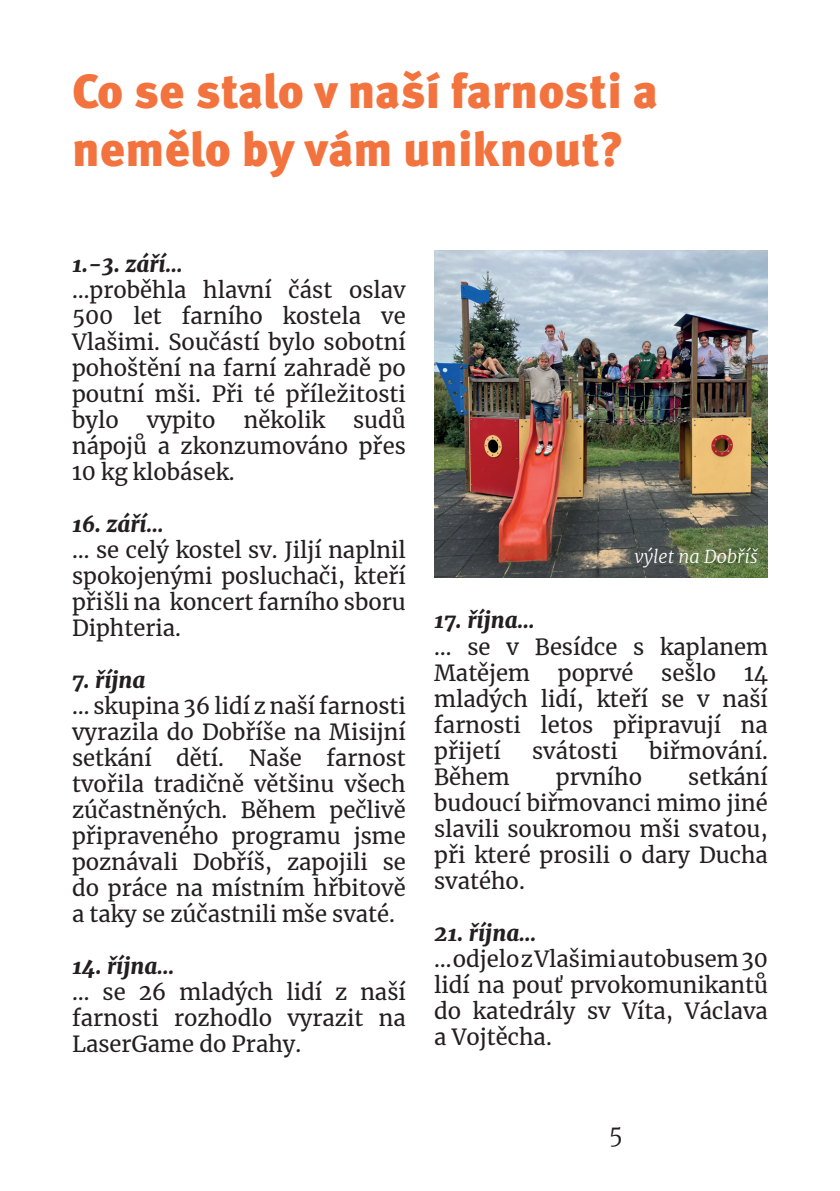
<style>
.page{position:relative;width:840px;height:1191px;background:#fff}
.page>*{position:absolute;margin:0;border:0;box-sizing:border-box;transform-origin:0 0}
.t1{font:900 48px/57.6px "Meta Pro";color:#f3733f}
.t2{font:300 24px "Merriweather";color:#231f20}
.t3{font:22px/26px "Merriweather";color:#231f20;text-align:justify}
.t4{font:italic 900 22px "Merriweather";color:#231f20}
.t5{font:italic 300 18px "Merriweather";color:#fff}
</style>
<div class="page">
<img style="left:434px;top:250px;width:333px;height:327px">
<p class="t1" style="left:72px;top:64px;width:587px">Co se stalo v naší farnosti a nemělo by vám uniknout?</p>
<p class="t4" style="left:72px;top:249px;width:112px">1.-3. září…</p>
<p class="t3" style="left:72px;top:276px;width:335px">…proběhla hlavní část oslav 500 let farního kostela ve Vlašimi. Součástí bylo sobotní pohoštění na farní zahradě po poutní mši. Při té příležitosti bylo</p>
<p class="t3" style="left:72px;top:406px;width:335px;text-indent:281px">sudů nápojů a zkonzumováno přes 10 kg klobásek.</p>
<p class="t4" style="left:72px;top:509px;width:93px">16. září…</p>
<p class="t3" style="left:72px;top:536px;width:335px">… se celý kostel sv. Jiljí naplnil spokojenými posluchači, kteří přišli na koncert farního sboru Diphteria.</p>
<p class="t4" style="left:72px;top:665px;width:75px">7. října</p>
<p class="t3" style="left:72px;top:692px;width:335px">… skupina 36 lidí z naší farnosti vyrazila do Dobříše na Misijní setkání dětí. Naše farnost tvořila tradičně většinu všech zúčastněných. Během pečlivě připraveného programu jsme poznávali Dobříš, zapojili se do práce na místním hřbitově a taky se zúčastnili mše svaté.</p>
<p class="t4" style="left:72px;top:951px;width:104px">14. října…</p>
<p class="t3" style="left:72px;top:978px;width:335px">… se 26 mladých lidí z naší farnosti rozhodlo vyrazit na LaserGame do Prahy.</p>
<p class="t3" style="left:147px;top:406px;width:70px">vypito</p>
<p class="t3" style="left:244px;top:406px;width:83px">několik</p>
<p class="t5" style="left:634px;top:544px;width:125px">výlet na Dobříš</p>
<p class="t4" style="left:434px;top:605px;width:102px">17. října…</p>
<p class="t3" style="left:434px;top:633px;width:335px">… se v Besídce s kaplanem<br>Matějem</p>
<p class="t3" style="left:557px;top:659px;width:77px">poprvé</p>
<p class="t3" style="left:661px;top:659px;width:56px">sešlo</p>
<p class="t3" style="left:434px;top:659px;width:335px;text-indent:310px">14 mladých lidí, kteří se v naší farnosti letos připravují na přijetí</p>
<p class="t3" style="left:531px;top:737px;width:87px">svátosti</p>
<p class="t3" style="left:648px;top:737px;width:120px">biřmování.</p>
<p class="t3" style="left:434px;top:763px;width:335px;text-indent:254px">setkání budoucí biřmovanci mimo jiné slavili soukromou mši svatou, při které prosili o dary Ducha svatého.</p>
<p class="t4" style="left:434px;top:917px;width:104px">21. října…</p>
<p class="t3" style="left:434px;top:945px;width:335px">… odjelo z Vlašimi autobusem 30 lidí na pouť prvokomunikantů do katedrály sv Víta, Václava a Vojtěcha.</p>
<p class="t3" style="left:434px;top:763px;width:77px">Během</p>
<p class="t3" style="left:555px;top:763px;width:88px">prvního</p>
<p class="t2" style="left:608px;top:1117px;width:15px">5</p>
</div>
